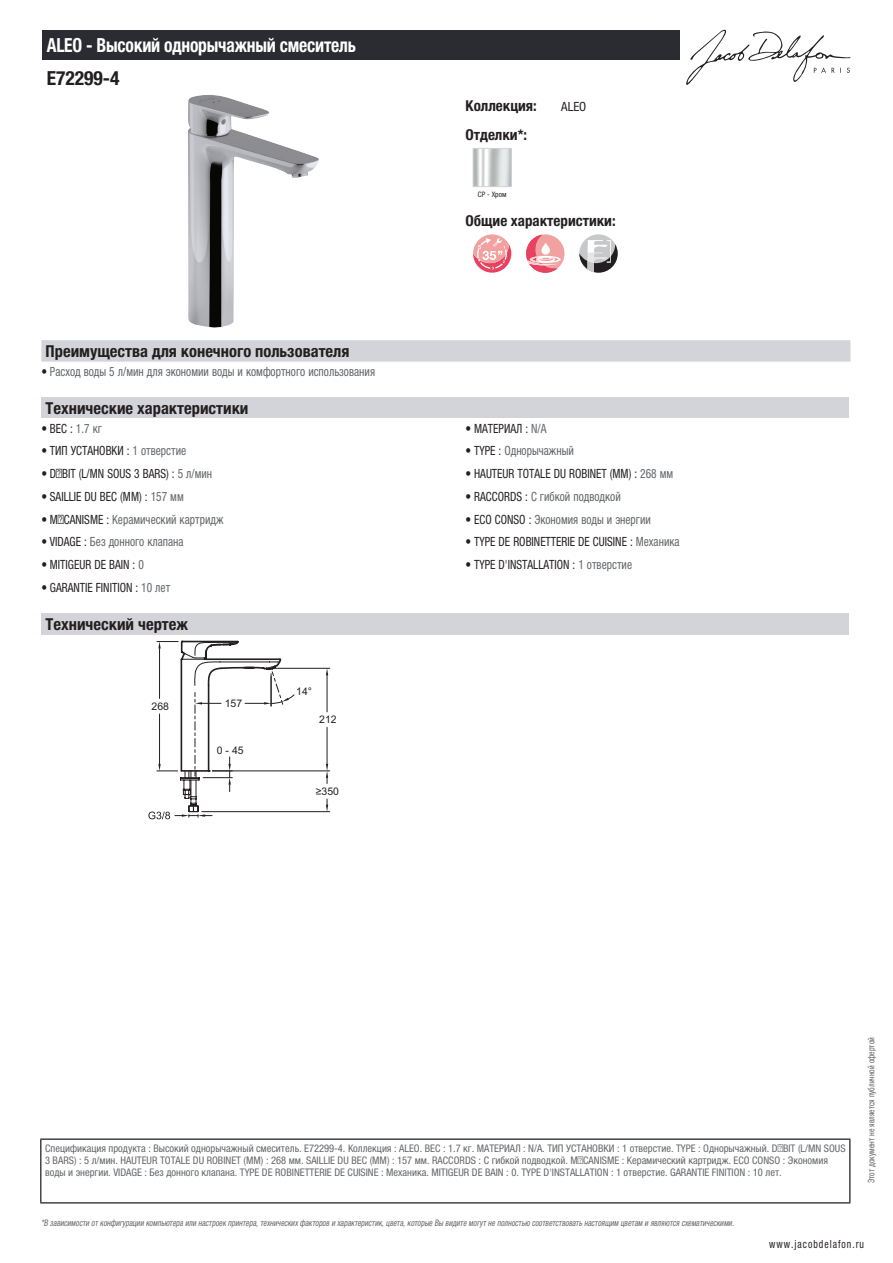
<style>
.page{position:relative;width:893px;height:1263px;background:#fff}
.page>*{position:absolute;margin:0;border:0;box-sizing:border-box;transform-origin:0 0}
.t1{font:700 condensed 19.5px "Helvetica Neue LTCYR";letter-spacing:-.01em;color:#fff;scale:.9 1}
.t2{font:700 condensed 19.5px "Helvetica Neue LTCYR";color:#231f20}
.t3{font:700 condensed 16.5px "Helvetica Neue LTCYR";color:#231f20}
.t4{font:700 condensed 15px "Helvetica Neue LTCYR";color:#231f20}
.t5{font:condensed 12.75px "Helvetica Neue LTCYR";color:#231f20;scale:.9 1}
.t6{font:condensed 12.75px "Helvetica Neue LTCYR";color:#626568;scale:.9 1}
.t7{font:condensed 12.75px "Helvetica Neue LTCYR";color:#231f20}
.t8{font:condensed 11.25px "Helvetica Neue LTCYR";letter-spacing:.1em;color:#231f20;scale:.87 1}
.t9{font:condensed 10.5px/12px "Helvetica Neue LTCYR";color:#626568}
.t10{font:10.5px "Arial";color:#231f20}
.t11{font:italic condensed 9px "Helvetica Neue LTCYR";color:#626568;scale:.87 1}
.t12{font:condensed 9px "Helvetica Neue LTCYR";color:#626568;scale:.87 1}
.t13{font:condensed 7.5px "Helvetica Neue LTCYR";color:#231f20}
.s1{color:#231f20}
.s2{color:#626568}
</style>
<div class="page">
<svg style="left:686px;top:30px;width:164px;height:55px"></svg>
<img style="left:188px;top:95px;width:131px;height:233px">
<img style="left:475px;top:150px;width:35px;height:35px">
<div style="left:473px;top:148px;width:39px;height:39px;border:1px solid #d3d4da"></div>
<svg style="left:473px;top:234px;width:38px;height:39px"></svg>
<div style="left:526px;top:234px;width:38px;height:39px;background:#f2a1a1;border-radius:50%"></div>
<svg style="left:526px;top:235px;width:35px;height:38px"></svg>
<div style="left:579px;top:234px;width:39px;height:39px;background:#c7c8ca;border-radius:50%"></div>
<svg style="left:579px;top:240px;width:39px;height:33px"></svg>
<div style="left:41px;top:340px;width:809px;height:22px;background:#d3d4da"></div>
<div style="left:41px;top:397px;width:808px;height:21px;background:#d3d4da"></div>
<div style="left:41px;top:613px;width:808px;height:21px;background:#d3d4da"></div>
<hr style="left:275px;top:668px;width:55px;height:1px;background:#231f20">
<hr style="left:212px;top:771px;width:118px;height:1px;background:#231f20">
<hr style="left:327px;top:675px;width:1px;height:37px;background:#231f20">
<hr style="left:327px;top:727px;width:1px;height:37px;background:#231f20">
<svg style="left:326px;top:668px;width:2px;height:7px"></svg>
<hr style="left:202px;top:811px;width:128px;height:1px;background:#231f20">
<svg style="left:326px;top:799px;width:2px;height:13px"></svg>
<svg style="left:326px;top:764px;width:2px;height:19px"></svg>
<svg style="left:148px;top:641px;width:147px;height:178px"></svg>
<div style="left:43px;top:30px;width:637px;height:30px;background:#2a2c32"></div>
<hr style="left:40px;top:1138px;width:810px;height:2px;background:#040503">
<hr style="left:40px;top:1140px;width:1px;height:62px;background:#040503">
<hr style="left:849px;top:1140px;width:1px;height:62px;background:#040503">
<hr style="left:40px;top:1202px;width:810px;height:1px;background:#040503">
<h1 class="t1" style="left:47px;top:34px;width:345px">ALEO - Высокий однорычажный смеситель</h1>
<h1 class="t2" style="left:47px;top:67px;width:74px">E72299-4</h1>
<h3 class="t4" style="left:466px;top:97px;width:73px">Коллекция:</h3>
<p class="t7" style="left:561px;top:99px;width:27px">ALEO</p>
<h3 class="t4" style="left:466px;top:126px;width:63px">Отделки*:</h3>
<p class="t13" style="left:478px;top:190px;width:30px">CP - Хром</p>
<h3 class="t4" style="left:466px;top:212px;width:152px">Общие характеристики:</h3>
<h2 class="t3" style="left:46px;top:342px;width:305px">Преимущества для конечного пользователя</h2>
<p class="t6" style="left:41px;top:364px;width:372px"><span class="s1">•</span> Расход воды 5 л/мин для экономии воды и комфортного использования</p>
<h2 class="t3" style="left:46px;top:399px;width:204px">Технические характеристики</h2>
<p class="t5" style="left:41px;top:421px;width:69px">• ВЕС : <span class="s2">1.7 кг</span></p>
<p class="t5" style="left:466px;top:421px;width:91px">• МАТЕРИАЛ : <span class="s2">N/A</span></p>
<p class="t5" style="left:41px;top:444px;width:162px">• ТИП УСТАНОВКИ : <span class="s2">1 отверстие</span></p>
<p class="t6" style="left:466px;top:444px;width:122px"><span class="s1">• TYPE :</span> Однорычажный</p>
<p class="t5" style="left:41px;top:466px;width:191px">• DÉBIT (L/MN SOUS 3 BARS) : <span class="s2">5 л/мин</span></p>
<p class="t5" style="left:466px;top:466px;width:232px">• HAUTEUR TOTALE DU ROBINET (MM) : <span class="s2">268 мм</span></p>
<p class="t5" style="left:41px;top:489px;width:160px">• SAILLIE DU BEC (MM) : <span class="s2">157 мм</span></p>
<p class="t6" style="left:466px;top:489px;width:174px"><span class="s1">• RACCORDS :</span> С гибкой подводкой</p>
<p class="t6" style="left:41px;top:512px;width:204px"><span class="s1">• MÉCANISME :</span> Керамический картридж</p>
<p class="t6" style="left:466px;top:512px;width:207px"><span class="s1">• ECO CONSO :</span> Экономия воды и энергии</p>
<p class="t6" style="left:41px;top:535px;width:160px"><span class="s1">• VIDAGE :</span> Без донного клапана</p>
<p class="t5" style="left:466px;top:535px;width:239px">• TYPE DE ROBINETTERIE DE CUISINE : <span class="s2">Механика</span></p>
<p class="t5" style="left:41px;top:557px;width:115px">• MITIGEUR DE BAIN : <span class="s2">0</span></p>
<p class="t5" style="left:466px;top:557px;width:187px">• TYPE D'INSTALLATION : <span class="s2">1 отверстие</span></p>
<p class="t5" style="left:41px;top:580px;width:145px">• GARANTIE FINITION : <span class="s2">10 лет</span></p>
<h2 class="t3" style="left:46px;top:615px;width:144px">Технический чертеж</h2>
<p class="t10" style="left:152px;top:699px;width:19px">268</p>
<p class="t10" style="left:225px;top:697px;width:19px">157</p>
<p class="t10" style="left:217px;top:743px;width:28px">0 - 45</p>
<p class="t10" style="left:296px;top:684px;width:17px">14°</p>
<p class="t10" style="left:319px;top:713px;width:19px">212</p>
<p class="t10" style="left:316px;top:784px;width:25px">≥350</p>
<p class="t9" style="left:45px;top:1142px;width:802px">Спецификация продукта : Высокий однорычажный смеситель. E72299-4. Коллекция : ALEO. ВЕС : 1.7 кг. МАТЕРИАЛ : N/A. ТИП УСТАНОВКИ : 1 отверстие. TYPE : Однорычажный. DÉBIT (L/MN SOUS<br>3 BARS) : 5 л/мин. HAUTEUR TOTALE DU ROBINET (MM) : 268 мм. SAILLIE DU BEC (MM) : 157 мм. RACCORDS : С гибкой подводкой. MÉCANISME : Керамический картридж. ECO CONSO : Экономия воды и энергии. VIDAGE : Без донного клапана. TYPE DE ROBINETTERIE DE CUISINE : Механика. MITIGEUR DE BAIN : 0. TYPE D'INSTALLATION : 1 отверстие. GARANTIE FINITION : 10 лет.</p>
<p class="t11" style="left:41px;top:1218px;width:800px">*В зависимости отконфигурации компьютера или настроек принтера,техническихфакторов и характеристик,цвета,которые Вы видите могутне полностью соответствоватьнастоящим цветам и являются схематическими.</p>
<p class="t12" style="left:866px;top:1183px;width:169px;rotate:-90deg">Этот документ не является публичной офертой</p>
<p class="t8" style="left:769px;top:1237px;width:110px">www.jacobdelafon.ru</p>
</div>
